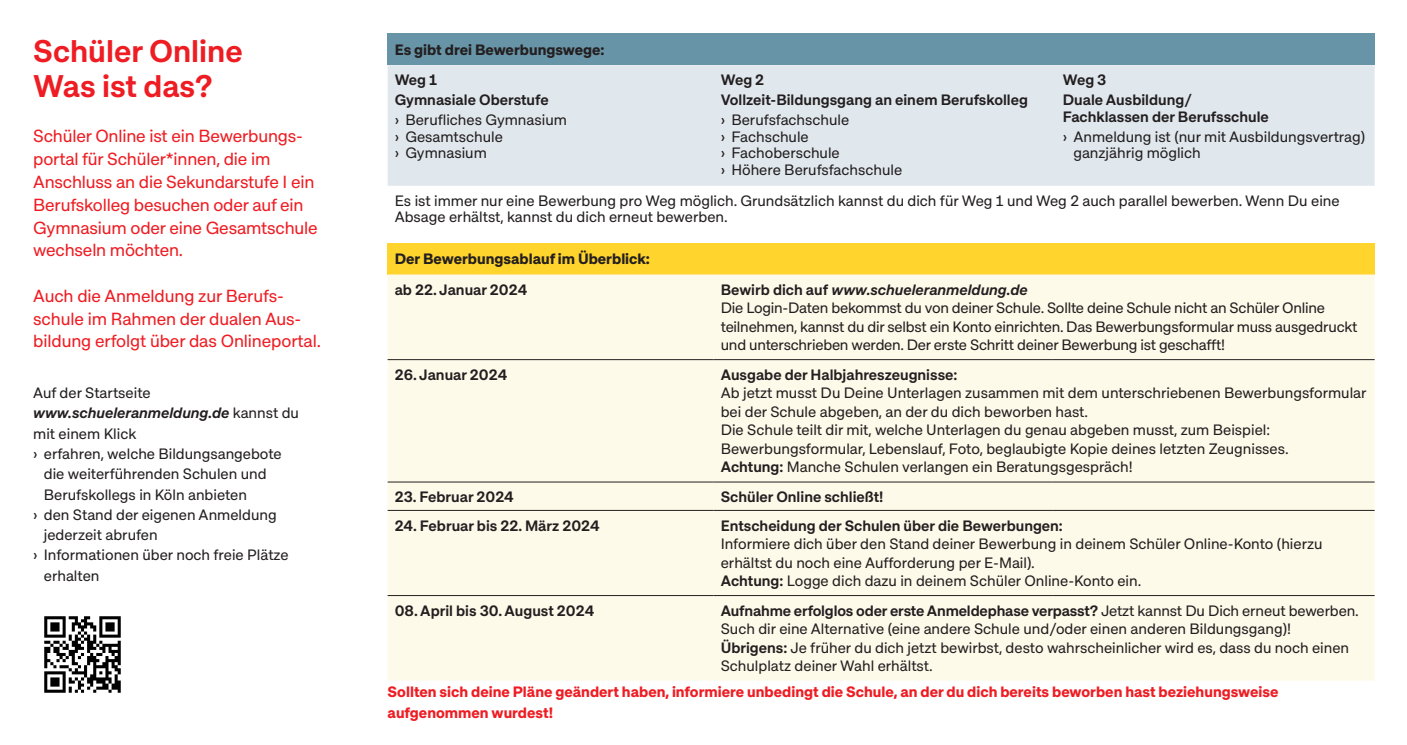
<style>
.page{position:relative;width:1407px;height:745px;background:#fff}
.page>*{position:absolute;margin:0;border:0;box-sizing:border-box;transform-origin:0 0}
.t1{font:600 31.25px/34.4px "Approach Koeln";color:#ee1d23}
.t2{font:17.5px/22.8px "Approach Koeln";letter-spacing:-.01em;color:#ee1d23}
.t3{font:15px/18.5px "Approach Koeln";color:#231f20}
.t4{font:600 15px/20px "Approach Koeln";color:#231f20}
.t5{font:700 15px/20.2px "Approach Koeln";color:#ee1d23}
.t6{font:700 15px "Approach Koeln";color:#231f20}
.t7{font:italic 600 15px "Approach Koeln";color:#231f20}
.s1{font-weight:400;font-style:normal}
.s2{font-weight:600}
.s3{font-weight:600;font-style:italic}
</style>
<div class="page">
<div style="left:388px;top:33px;width:986px;height:32px;background:#6894a7"></div>
<div style="left:388px;top:65px;width:986px;height:121px;background:#e1e8ed"></div>
<div style="left:388px;top:242px;width:986px;height:32px;background:#ffd42c"></div>
<div style="left:388px;top:274px;width:986px;height:406px;background:#fefaea"></div>
<hr style="left:388px;top:359px;width:326px;height:1px;background:#231f20">
<hr style="left:714px;top:359px;width:338px;height:1px;background:#231f20">
<hr style="left:1052px;top:359px;width:322px;height:1px;background:#231f20">
<hr style="left:388px;top:481px;width:326px;height:1px;background:#231f20">
<hr style="left:714px;top:481px;width:338px;height:1px;background:#231f20">
<hr style="left:1052px;top:481px;width:322px;height:1px;background:#231f20">
<hr style="left:388px;top:509px;width:326px;height:1px;background:#231f20">
<hr style="left:714px;top:509px;width:338px;height:1px;background:#231f20">
<hr style="left:1052px;top:509px;width:322px;height:1px;background:#231f20">
<hr style="left:388px;top:595px;width:326px;height:1px;background:#231f20">
<hr style="left:714px;top:595px;width:338px;height:1px;background:#231f20">
<hr style="left:1052px;top:595px;width:322px;height:1px;background:#231f20">
<img style="left:44px;top:616px;width:77px;height:77px">
<h1 class="t1" style="left:33px;top:34px;width:211px">Schüler Online<br>Was ist das?</h1>
<p class="t2" style="left:33px;top:125px;width:286px">Schüler Online ist ein Bewerbungs&shy;portal für Schüler*innen, die im<br>Anschluss an die Sekundarstufe I ein<br>Berufskolleg besuchen oder auf ein<br>Gymnasium oder eine Gesamtschule wechseln möchten.</p>
<p class="t2" style="left:33px;top:284px;width:289px">Auch die Anmeldung zur Berufs&shy;schule im Rahmen der dualen Aus&shy;bildung erfolgt über das Onlineportal.</p>
<p class="t3" style="left:33px;top:383px;width:119px">Auf der Startseite</p>
<p class="t7" style="left:33px;top:407px;width:267px">www.schueleranmeldung.de <span class="s1">kannst du</span></p>
<p class="t3" style="left:33px;top:424px;width:105px">mit einem Klick</p>
<p class="t3" style="left:33px;top:444px;width:250px">› erfahren, welche Bildungsangebote</p>
<p class="t3" style="left:44px;top:464px;width:224px">die weiterführenden Schulen und</p>
<p class="t3" style="left:44px;top:484px;width:205px">Berufs kollegs in Köln anbieten</p>
<p class="t3" style="left:33px;top:505px;width:245px">› den Stand der eigenen Anmeldung</p>
<p class="t3" style="left:44px;top:525px;width:115px">jederzeit abrufen</p>
<p class="t3" style="left:33px;top:545px;width:257px">› Informationen über noch freie Plätze</p>
<p class="t3" style="left:44px;top:565px;width:57px">erhalten</p>
<p class="t6" style="left:395px;top:41px;width:211px">Es gibt drei Bewerbungswege:</p>
<p class="t4" style="left:395px;top:70px;width:155px">Weg 1<br>Gymnasiale Oberstufe</p>
<p class="t3" style="left:395px;top:112px;width:174px;line-height:16.5px">› Berufliches Gymnasium › Gesamtschule<br>› Gymnasium</p>
<p class="t4" style="left:1063px;top:70px;width:131px">Weg 3<br>Duale Ausbildung/</p>
<p class="t4" style="left:1063px;top:106px;width:208px">Fachklassen der Berufsschule</p>
<p class="t3" style="left:1073px;top:128px;width:293px;line-height:16.5px;text-indent:-11px">› Anmeldung ist (nur mit Ausbildungsvertrag) ganzjährig möglich</p>
<p class="t3" style="left:395px;top:192px;width:946px;line-height:16.5px">Es ist immer nur eine Bewerbung pro Weg möglich. Grundsätzlich kannst du dich für Weg 1 und Weg 2 auch parallel bewerben. Wenn Du eine<br>Absage erhältst, kannst du dich erneut bewerben.</p>
<p class="t6" style="left:395px;top:250px;width:257px">Der Bewerbungsablauf im Überblick:</p>
<p class="t4" style="left:395px;top:279px;width:134px">ab 22. Januar 2024</p>
<p class="t3" style="left:721px;top:280px;width:638px"><span class="s2">Bewirb dich auf</span> <span class="s3">www.schueleranmeldung.de<br></span>Die Login-Daten bekommst du von deiner Schule. Sollte deine Schule nicht an Schüler Online teilnehmen, kannst du dir selbst ein Konto einrichten. Das Bewerbungsformular muss ausgedruckt und unterschrieben werden. Der erste Schritt deiner Bewerbung ist geschafft!</p>
<p class="t4" style="left:395px;top:364px;width:114px">26. Januar 2024</p>
<p class="t4" style="left:721px;top:364px;width:238px">Ausgabe der Halbjahreszeugnisse:</p>
<p class="t3" style="left:721px;top:383px;width:647px">Ab jetzt musst Du Deine Unterlagen zusammen mit dem unterschriebenen Bewerbungs formular bei der Schule abgeben, an der du dich beworben hast.<br>Die Schule teilt dir mit, welche Unterlagen du genau abgeben musst, zum Beispiel:<br>Bewerbungsformular, Lebenslauf, Foto, beglaubigte Kopie deines letzten Zeugnisses.<br><span class="s2">Achtung:</span> Manche Schulen verlangen ein Beratungsgespräch!</p>
<p class="t4" style="left:395px;top:486px;width:121px">23. Februar 2024</p>
<p class="t4" style="left:721px;top:486px;width:164px">Schüler Online schließt!</p>
<p class="t4" style="left:395px;top:515px;width:207px">24. Februar bis 22. März 2024</p>
<p class="t4" style="left:721px;top:515px;width:344px">Entscheidung der Schulen über die Bewerbungen:</p>
<p class="t3" style="left:721px;top:534px;width:603px">Informiere dich über den Stand deiner Bewerbung in deinem Schüler Online-Konto (hierzu erhältst du noch eine Aufforderung per E-Mail).<br><span class="s2">Achtung:</span> Logge dich dazu in deinem Schüler Online-Konto ein.</p>
<p class="t4" style="left:395px;top:600px;width:201px">08. April bis 30. August 2024</p>
<p class="t3" style="left:721px;top:600px;width:639px"><span class="s2">Aufnahme erfolglos oder erste Anmeldephase verpasst?</span> Jetzt kannst Du Dich erneut bewerben.<br>Such dir eine Alternative (eine andere Schule und/oder einen anderen Bildungsgang)!<br><span class="s2">Übrigens:</span> Je früher du dich jetzt bewirbst, desto wahrscheinlicher wird es, dass du noch einen Schulplatz deiner Wahl erhältst.</p>
<p class="t5" style="left:388px;top:681px;width:892px">Sollten sich deine Pläne geändert haben, informiere unbedingt die Schule, an der du dich bereits beworben hast beziehungsweise aufgenommen wurdest!</p>
<p class="t4" style="left:721px;top:70px;width:309px">Weg 2<br>Vollzeit-Bildungsgang an einem Berufskolleg</p>
<p class="t3" style="left:721px;top:112px;width:183px;line-height:16.5px">› Berufsfachschule<br>› Fachschule<br>› Fachoberschule<br>› Höhere Berufsfachschule</p>
</div>
